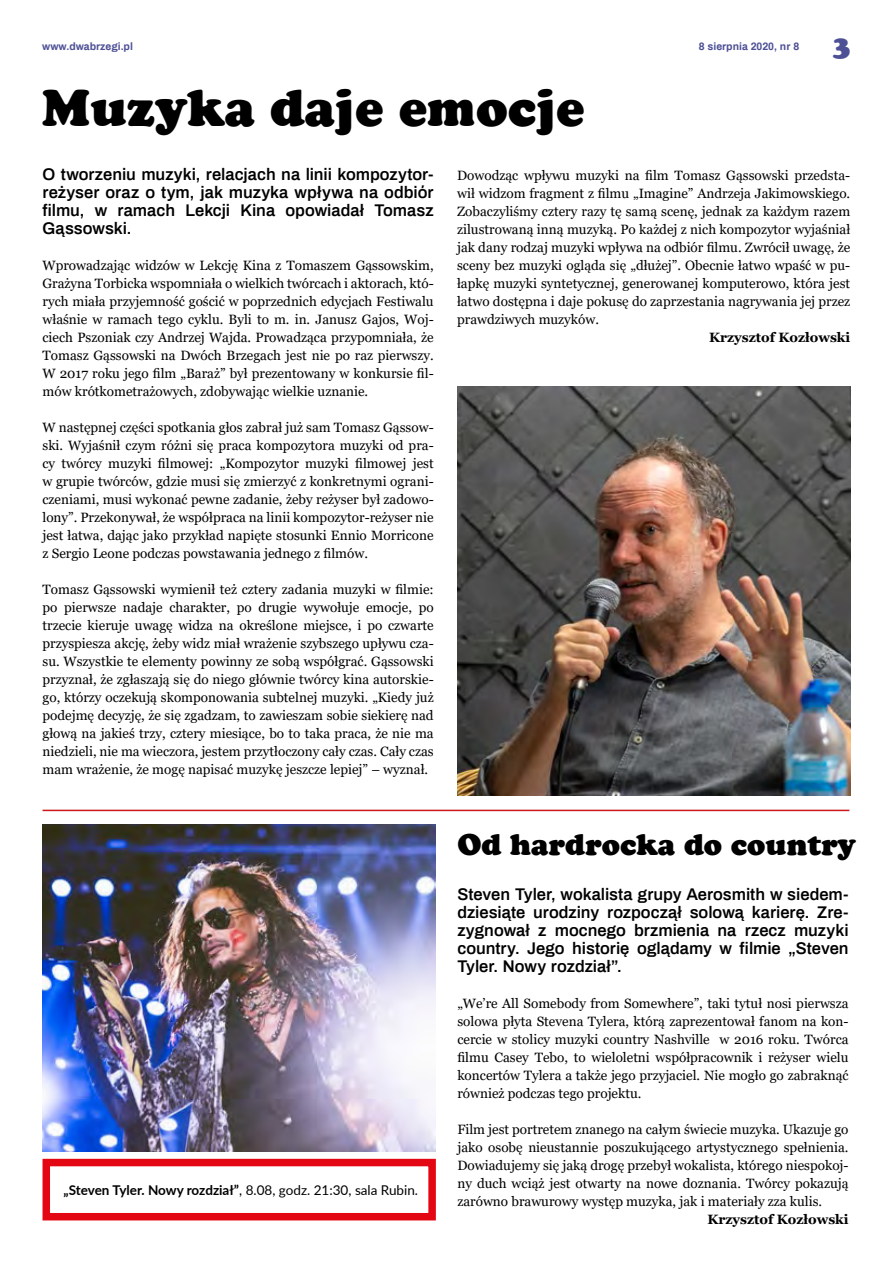
<style>
.page{position:relative;width:893px;height:1263px;background:#fff}
.page>*{position:absolute;margin:0;border:0;box-sizing:border-box;transform-origin:0 0}
.t1{font:49.5px "Cooper Blk BT";color:#000}
.t2{font:28.5px "Cooper Blk BT";color:#000}
.t3{font:27px "Cooper Blk BT";color:#4e5096}
.t4{font:600 16.5px/18px "Archivo";color:#000;text-align:justify}
.t5{font:13.5px/18px "Georgia";color:#000;text-align:justify}
.t6{font:13.5px "Lato";color:#000}
.t7{font:700 13.5px "Georgia";color:#000}
.t8{font:700 10.5px "Archivo";color:#4e5096}
.s1{font-weight:700}
</style>
<div class="page">
<hr style="left:43px;top:810px;width:806px;height:1px;background:#cd1719">
<img style="left:43px;top:824px;width:393px;height:327px">
<img style="left:457px;top:387px;width:394px;height:408px">
<div style="left:43px;top:1159px;width:393px;height:61px;border:8px solid #e30613"></div>
<p class="t8" style="left:42px;top:39px;width:92px">www.dwabrzegi.pl</p>
<p class="t8" style="left:699px;top:39px;width:102px">8 sierpnia 2020, nr 8</p>
<h3 class="t3" style="left:833px;top:28px;width:18px">3</h3>
<h1 class="t1" style="left:42px;top:73px;width:544px">Muzyka daje emocje</h1>
<p class="t4" style="left:43px;top:164px;width:393px">O tworzeniu muzyki, relacjach na linii kompozytor&shy;reżyser oraz o tym, jak muzyka wpływa na odbiór filmu, w ramach Lekcji Kina opowiadał Tomasz Gąssowski.</p>
<p class="t5" style="left:43px;top:257px;width:393px">Wprowadzając widzów w Lekcję Kina z Tomaszem Gąssowskim, Grażyna Torbicka wspomniała o wielkich twórcach i aktorach, któ&shy;rych miała przyjemność gościć w poprzednich edycjach Festiwalu właśnie w ramach tego cyklu. Byli to m. in. Janusz Gajos, Woj&shy;ciech Pszoniak czy Andrzej Wajda. Prowadząca przypomniała, że Tomasz Gąssowski na Dwóch Brzegach jest nie po raz pierwszy.<br>W 2017 roku jego film „Baraż” był prezentowany w konkursie fil&shy;mów krótkometrażowych, zdobywając wielkie uznanie.</p>
<p class="t5" style="left:43px;top:419px;width:393px">W następnej części spotkania głos zabrał już sam Tomasz Gąssow&shy;ski. Wyjaśnił czym różni się praca kompozytora muzyki od pra&shy;cy twórcy muzyki filmowej: „Kompozytor muzyki filmowej jest w grupie twórców, gdzie musi się zmierzyć z konkretnymi ograni&shy;czeniami, musi wykonać pewne zadanie, żeby reżyser był zadowo&shy;lony”. Przekonywał, że współpraca na linii kompozytor-reżyser nie jest łatwa, dając jako przykład napięte stosunki Ennio Morricone z Sergio Leone podczas powstawania jednego z filmów.</p>
<p class="t5" style="left:43px;top:581px;width:393px">Tomasz Gąssowski wymienił też cztery zadania muzyki w filmie: po pierwsze nadaje charakter, po drugie wywołuje emocje, po trzecie kieruje uwagę widza na określone miejsce, i po czwarte przyspiesza akcję, żeby widz miał wrażenie szybszego upływu cza&shy;su. Wszystkie te elementy powinny ze sobą współgrać. Gąssowski przyznał, że zgłaszają się do niego głównie twórcy kina autorskie&shy;go, którzy oczekują skomponowania subtelnej muzyki. „Kiedy już podejmę decyzję, że się zgadzam, to zawieszam sobie siekierę nad głową na jakieś trzy, cztery miesiące, bo to taka praca, że nie ma niedzieli, nie ma wieczora, jestem przytłoczony cały czas. Cały czas mam wrażenie, że mogę napisać muzykę jeszcze lepiej” – wyznał.</p>
<p class="t5" style="left:457px;top:167px;width:395px">Dowodząc wpływu muzyki na film Tomasz Gąssowski przedsta&shy;wił widzom fragment z filmu „Imagine” Andrzeja Jakimowskiego.<br>Zobaczyliśmy cztery razy tę samą scenę, jednak za każdym razem zilustrowaną inną muzyką. Po każdej z nich kompozytor wyjaśniał jak dany rodzaj muzyki wpływa na odbiór filmu. Zwrócił uwagę, że sceny bez muzyki ogląda się „dłużej”. Obecnie łatwo wpaść w pu&shy;łapkę muzyki syntetycznej, generowanej komputerowo, która jest łatwo dostępna i daje pokusę do zaprzestania nagrywania jej przez prawdziwych muzyków.</p>
<p class="t7" style="left:709px;top:329px;width:143px">Krzysztof Kozłowski</p>
<p class="t6" style="left:64px;top:1180px;width:356px"><span class="s1">„Steven Tyler. Nowy rozdział”</span>, 8.08, godz. 21:30, sala Rubin.</p>
<h2 class="t2" style="left:457px;top:825px;width:400px">Od hardrocka do country</h2>
<p class="t4" style="left:457px;top:884px;width:393px">Steven Tyler, wokalista grupy Aerosmith w siedem&shy;dziesiąte urodziny rozpoczął solową karierę. Zre&shy;zygnował z mocnego brzmienia na rzecz muzyki country. Jego historię oglądamy w filmie „Steven Tyler. Nowy rozdział”.</p>
<p class="t5" style="left:457px;top:995px;width:393px">„We’re All Somebody from Somewhere”, taki tytuł nosi pierwsza solowa płyta Stevena Tylera, którą zaprezentował fanom na kon&shy;cercie w stolicy muzyki country Nashville w 2016 roku. Twórca filmu Casey Tebo, to wieloletni współpracownik i reżyser wielu koncertów Tylera a także jego przyjaciel. Nie mogło go zabraknąć również podczas tego projektu.</p>
<p class="t5" style="left:457px;top:1121px;width:393px">Film jest portretem znanego na całym świecie muzyka. Ukazuje go jako osobę nieustannie poszukującego artystycznego spełnienia.<br>Dowiadujemy się jaką drogę przebył wokalista, którego niespokoj&shy;ny duch wciąż jest otwarty na nowe doznania. Twórcy pokazują zarówno brawurowy występ muzyka, jak i materiały zza kulis.</p>
<p class="t7" style="left:707px;top:1211px;width:143px">Krzysztof Kozłowski</p>
</div>
